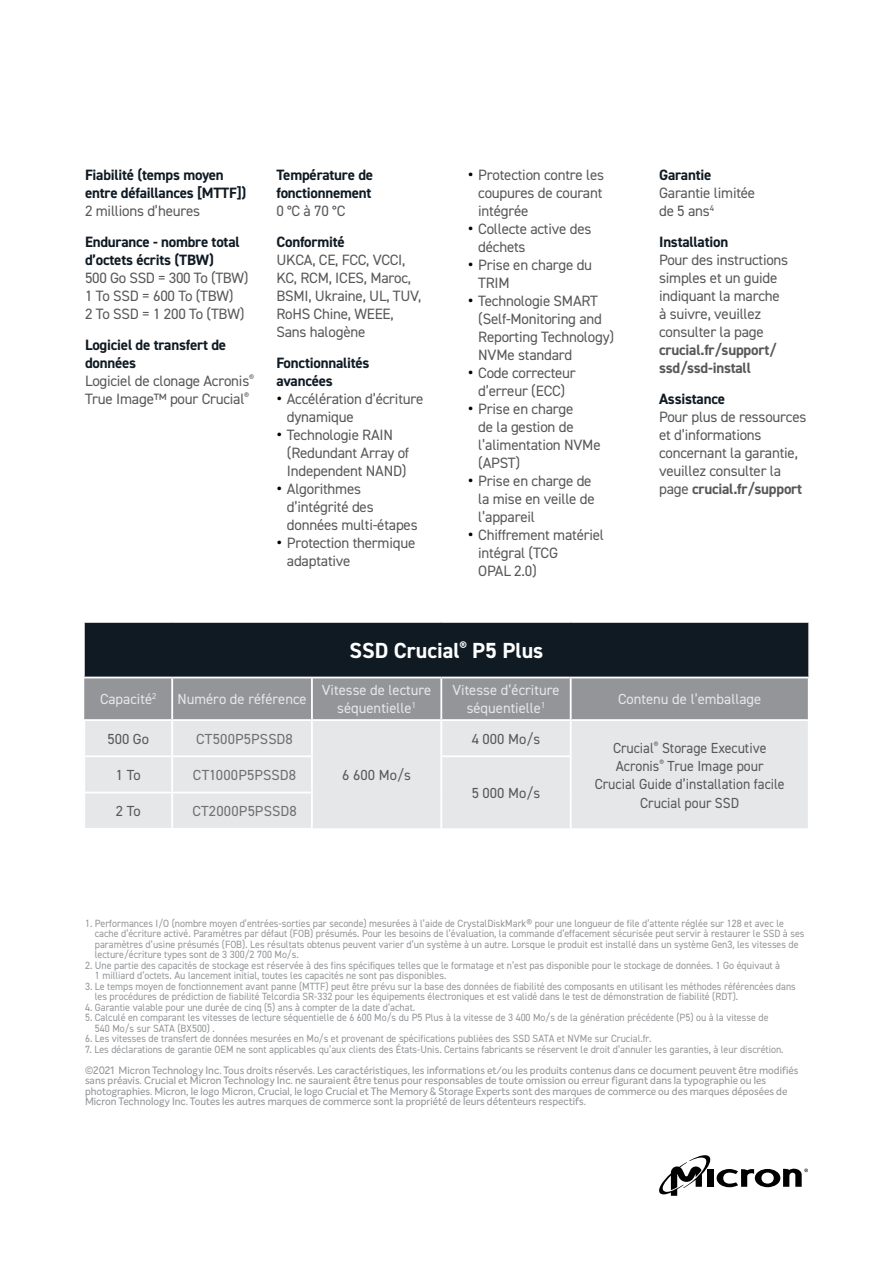
<style>
.page{position:relative;width:893px;height:1263px;background:#fff}
.page>*{position:absolute;margin:0;border:0;box-sizing:border-box;transform-origin:0 0}
.t1{font:700 21.9px "DIN2014";color:#fff}
.t2{font:15px/18px "DIN2014";letter-spacing:-.015em;color:#58585a}
.t3{font:700 15px/18px "DIN2014";letter-spacing:-.015em;color:#0f1a23}
.t4{font:700 15px/18px "DIN2014";letter-spacing:-.015em;color:#58585a}
.t5{font:14.55px/18.3px "DIN2014";color:#e6e7e8;text-align:center}
.t6{font:14.55px/18.3px "DIN2014";color:#58585a;text-align:center;scale:.95 1}
.t7{font:14.55px "DIN2014";letter-spacing:.01em;color:#716f70}
.t8{font:14.55px "DIN2014";color:#58585a}
.t9{font:10.5px/10.5px "DIN2014";color:#939598;scale:.95 1}
.t10{font:500 10.5px/10.5px "Intelo Alt";color:#939598;scale:.95 1}
.s1{font-weight:700;color:#0f1a23}
.s2{font-family:"Intelo Alt";font-weight:500;color:#000}
.s3{font-weight:700}
</style>
<div class="page">
<div style="left:84px;top:622px;width:725px;height:55px;background:#0f1a23"></div>
<div style="left:84px;top:678px;width:724px;height:41px;background:#939598"></div>
<div style="left:85px;top:721px;width:723px;height:107px;background:#e6e7e8"></div>
<hr style="left:808px;top:623px;width:1px;height:54px;background:#e6e7e8">
<hr style="left:84px;top:622px;width:88px;height:1px;background:#fff">
<hr style="left:84px;top:623px;width:1px;height:54px;background:#fff">
<hr style="left:172px;top:622px;width:140px;height:1px;background:#fff">
<hr style="left:312px;top:622px;width:129px;height:1px;background:#fff">
<hr style="left:441px;top:622px;width:130px;height:1px;background:#fff">
<hr style="left:571px;top:622px;width:238px;height:1px;background:#fff">
<hr style="left:311px;top:721px;width:2px;height:34px;background:#fff">
<hr style="left:440px;top:721px;width:2px;height:34px;background:#fff">
<hr style="left:570px;top:721px;width:2px;height:34px;background:#fff">
<hr style="left:311px;top:757px;width:2px;height:35px;background:#fff">
<hr style="left:440px;top:755px;width:132px;height:2px;background:#fff">
<hr style="left:440px;top:757px;width:2px;height:35px;background:#fff">
<hr style="left:311px;top:793px;width:2px;height:35px;background:#fff">
<hr style="left:440px;top:792px;width:2px;height:36px;background:#fff">
<hr style="left:171px;top:678px;width:2px;height:41px;background:#fff">
<hr style="left:570px;top:678px;width:2px;height:41px;background:#fff">
<hr style="left:311px;top:678px;width:2px;height:41px;background:#fff">
<hr style="left:440px;top:678px;width:2px;height:41px;background:#fff">
<hr style="left:171px;top:721px;width:2px;height:34px;background:#fff">
<hr style="left:83px;top:755px;width:89px;height:2px;background:#fff">
<hr style="left:172px;top:755px;width:141px;height:2px;background:#fff">
<hr style="left:171px;top:757px;width:2px;height:35px;background:#fff">
<hr style="left:570px;top:757px;width:2px;height:35px;background:#fff">
<hr style="left:83px;top:792px;width:89px;height:1px;background:#fff">
<hr style="left:172px;top:792px;width:141px;height:1px;background:#fff">
<hr style="left:171px;top:793px;width:2px;height:35px;background:#fff">
<hr style="left:570px;top:792px;width:2px;height:36px;background:#fff">
<svg style="left:659px;top:1155px;width:149px;height:41px"></svg>
<h2 class="t3" style="left:85px;top:166px;width:163px">Fiabilité (temps moyen entre défaillances [MTTF])</h2>
<h2 class="t2" style="left:85px;top:202px;width:117px">2 millions d’heures</h2>
<h2 class="t3" style="left:85px;top:233px;width:156px">Endurance - nombre total d’octets écrits (TBW)</h2>
<h2 class="t2" style="left:85px;top:269px;width:165px">500 Go SSD = 300 To (TBW)<br>1 To SSD = 600 To (TBW)<br>2 To SSD = 1 200 To (TBW)</h2>
<h2 class="t2" style="left:85px;top:335px;width:171px"><span class="s1">Logiciel de transfert de données<br></span>Logiciel de clonage Acronis<sup>®<br></sup>True Image™ pour Crucial<sup>®</sup></h2>
<h2 class="t3" style="left:276px;top:166px;width:98px">Température de fonctionnement</h2>
<h2 class="t2" style="left:276px;top:202px;width:70px">0 °C à 70 °C</h2>
<h2 class="t3" style="left:276px;top:233px;width:70px">Conformité</h2>
<h2 class="t2" style="left:276px;top:251px;width:147px">UKCA, CE, FCC, VCCI,<br>KC, RCM, ICES, Maroc,<br>BSMI, Ukraine, UL, TUV,<br>RoHS Chine, WEEE,<br>Sans halogène</h2>
<h2 class="t3" style="left:276px;top:353px;width:95px">Fonctionnalités avancées</h2>
<h2 class="t2" style="left:287px;top:389px;width:138px;text-indent:-10px"><span class="s2">•</span> Accélération d’écriture dynamique</h2>
<h2 class="t2" style="left:287px;top:425px;width:124px;text-indent:-10px"><span class="s2">•</span> Technologie RAIN (Redundant Array of<br>Independent NAND)</h2>
<h2 class="t2" style="left:287px;top:479px;width:132px;text-indent:-10px"><span class="s2">•</span> Algorithmes d’intégrité des données multi-étapes</h2>
<h2 class="t2" style="left:287px;top:533px;width:130px;text-indent:-10px"><span class="s2">•</span> Protection thermique adaptative</h2>
<h2 class="t2" style="left:478px;top:166px;width:127px;text-align:justify;text-indent:-10px"><span class="s2">•</span> Protection contre les coupures de courant intégrée</h2>
<h2 class="t2" style="left:478px;top:220px;width:115px;text-indent:-10px"><span class="s2">•</span> Collecte active des déchets</h2>
<h2 class="t2" style="left:478px;top:256px;width:115px;text-indent:-10px"><span class="s2">•</span> Prise en charge du<br>TRIM</h2>
<h2 class="t2" style="left:478px;top:292px;width:137px;text-indent:-10px"><span class="s2">•</span> Technologie SMART (Self-Monitoring and<br>Reporting Technology)<br>NVMe standard</h2>
<h2 class="t2" style="left:468px;top:364px;width:110px;text-align:center"><span class="s2">•</span> Code correcteur d’erreur (ECC)</h2>
<h2 class="t2" style="left:478px;top:400px;width:124px;text-indent:-10px"><span class="s2">•</span> Prise en charge<br>de la gestion de l’alimentation NVMe (APST)</h2>
<h2 class="t2" style="left:478px;top:472px;width:118px;text-indent:-10px"><span class="s2">•</span> Prise en charge de la mise en veille de l’appareil</h2>
<h2 class="t2" style="left:478px;top:526px;width:127px;text-indent:-10px"><span class="s2">•</span> Chiffrement matériel intégral (TCG<br>OPAL 2.0)</h2>
<h1 class="t1" style="left:350px;top:636px;width:195px">SSD Crucial<sup>®</sup> P5 Plus</h1>
<h2 class="t3" style="left:659px;top:166px;width:54px">Garantie</h2>
<h2 class="t2" style="left:659px;top:184px;width:98px">Garantie limitée de 5 ans<sup>4</sup></h2>
<h2 class="t3" style="left:659px;top:233px;width:71px">Installation</h2>
<h2 class="t2" style="left:659px;top:251px;width:131px">Pour des instructions simples et un guide indiquant la marche à suivre, veuillez consulter la page</h2>
<h2 class="t4" style="left:659px;top:341px;width:119px">crucial.fr/support/ ssd/ssd-install</h2>
<h2 class="t3" style="left:659px;top:389px;width:67px">Assistance</h2>
<h2 class="t2" style="left:659px;top:407px;width:149px">Pour plus de ressources et d’informations concernant la garantie, veuillez consulter la page <span class="s3">crucial.fr/support</span></h2>
<h3 class="t5" style="left:100px;top:689px;width:58px">Capacité<sup>2</sup></h3>
<h3 class="t5" style="left:177px;top:689px;width:131px">Numéro de référence</h3>
<h3 class="t5" style="left:322px;top:680px;width:111px">Vitesse de lecture séquentielle<sup>1</sup></h3>
<h3 class="t5" style="left:452px;top:680px;width:109px">Vitesse d’écriture séquentielle<sup>1</sup></h3>
<h3 class="t5" style="left:618px;top:689px;width:145px">Contenu de l’emballage</h3>
<h3 class="t8" style="left:107px;top:730px;width:43px">500 Go</h3>
<h3 class="t7" style="left:196px;top:730px;width:98px">CT500P5PSSD8</h3>
<h3 class="t8" style="left:342px;top:766px;width:70px">6 600 Mo/s</h3>
<h3 class="t8" style="left:472px;top:730px;width:70px">4 000 Mo/s</h3>
<h3 class="t6" style="left:595px;top:738px;width:202px">Crucial<sup>®</sup> Storage Executive<br>Acronis<sup>®</sup> True Image pour<br>Crucial Guide d’installation facile<br>Crucial pour SSD</h3>
<h3 class="t8" style="left:116px;top:766px;width:26px">1 To</h3>
<h3 class="t7" style="left:193px;top:766px;width:105px">CT1000P5PSSD8</h3>
<h3 class="t8" style="left:472px;top:784px;width:70px">5 000 Mo/s</h3>
<h3 class="t8" style="left:116px;top:802px;width:26px">2 To</h3>
<h3 class="t7" style="left:192px;top:802px;width:106px">CT2000P5PSSD8</h3>
<p class="t9" style="left:95px;top:917px;width:748px;text-indent:-10px">1. Performances I/O (nombre moyen d’entrées-sorties par seconde) mesurées à l’aide de CrystalDiskMark® pour une longueur de file d’attente réglée sur 128 et avec le cache d’écriture activé. Paramètres par défaut (FOB) présumés. Pour les besoins de l’évaluation, la commande d’effacement sécurisée peut servir à restaurer le SSD à ses paramètres d’usine présumés (FOB). Les résultats obtenus peuvent varier d’un système à un autre. Lorsque le produit est installé dans un système Gen3, les vitesses de lecture/écriture types sont de 3 300/2 700 Mo/s.</p>
<p class="t9" style="left:95px;top:959px;width:723px;text-indent:-10px">2. Une partie des capacités de stockage est réservée à des fins spécifiques telles que le formatage et n’est pas disponible pour le stockage de données. 1 Go équivaut à<br>1 milliard d’octets. Au lancement initial, toutes les capacités ne sont pas disponibles.</p>
<p class="t9" style="left:95px;top:980px;width:739px;text-indent:-10px">3. Le temps moyen de fonctionnement avant panne (MTTF) peut être prévu sur la base des données de fiabilité des composants en utilisant les méthodes référencées dans les procédures de prédiction de fiabilité Telcordia SR-332 pour les équipements électroniques et est validé dans le test de démonstration de fiabilité (RDT).</p>
<p class="t9" style="left:85px;top:1001px;width:349px">4. Garantie valable pour une durée de cinq (5) ans à compter de la date d’achat.</p>
<p class="t9" style="left:95px;top:1012px;width:711px;text-indent:-10px">5. Calculé en comparant les vitesses de lecture séquentielle de 6 600 Mo/s du P5 Plus à la vitesse de 3 400 Mo/s de la génération précédente (P5) ou à la vitesse de<br>540 Mo/s sur SATA (BX500) .</p>
<p class="t9" style="left:85px;top:1033px;width:598px">6. Les vitesses de transfert de données mesurées en Mo/s et provenant de spécifications publiées des SSD SATA et NVMe sur Crucial.fr.</p>
<p class="t9" style="left:85px;top:1043px;width:737px">7. Les déclarations de garantie OEM ne sont applicables qu’aux clients des États-Unis. Certains fabricants se réservent le droit d’annuler les garanties, à leur discrétion.</p>
<p class="t10" style="left:85px;top:1065px;width:753px">©2021 Micron Technology Inc. Tous droits réservés. Les caractéristiques, les informations et/ou les produits contenus dans ce document peuvent être modifiés sans préavis. Crucial et Micron Technology Inc. ne sauraient être tenus pour responsables de toute omission ou erreur figurant dans la typographie ou les photographies. Micron, le logo Micron, Crucial, le logo Crucial et The Memory &amp; Storage Experts sont des marques de commerce ou des marques déposées de Micron Technology Inc. Toutes les autres marques de commerce sont la propriété de leurs détenteurs respectifs.</p>
</div>
